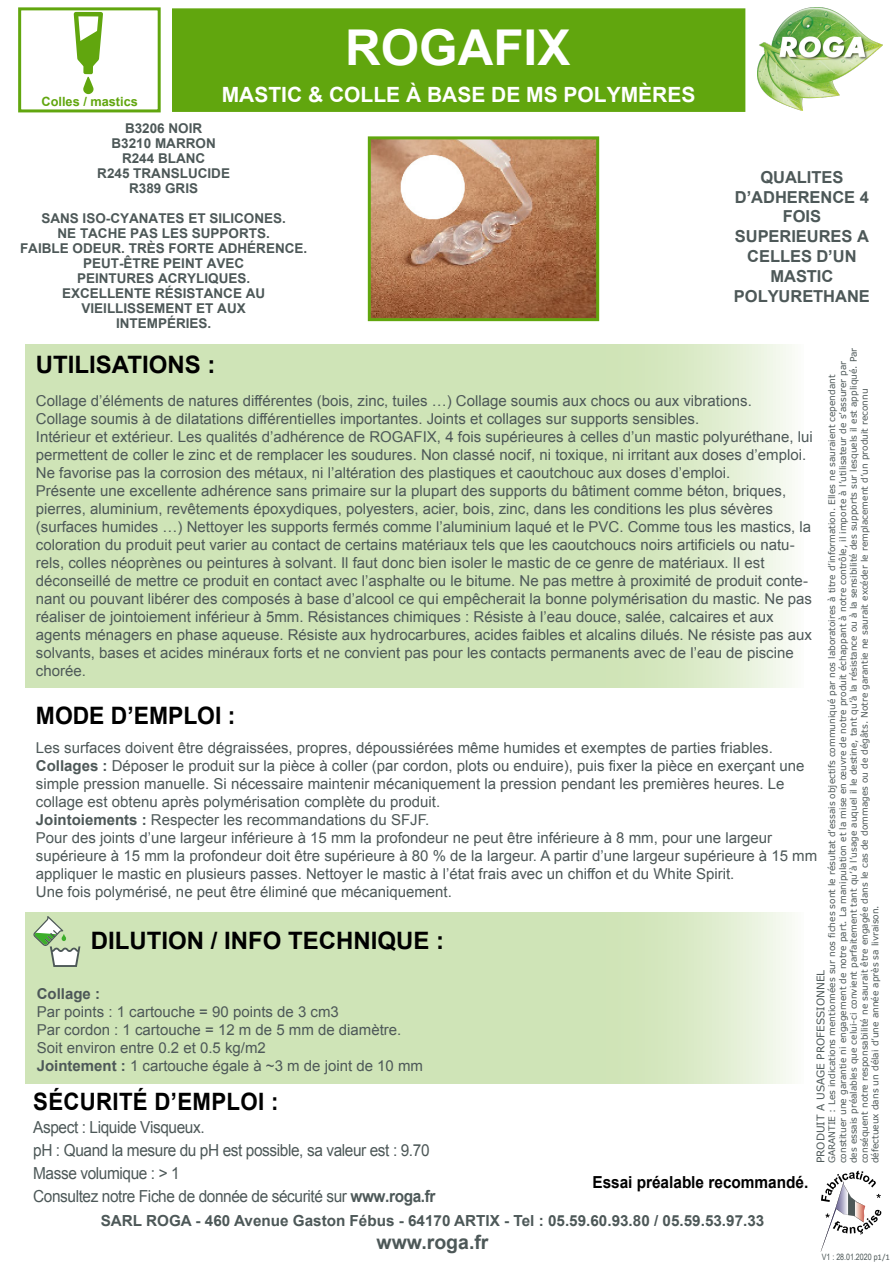
<style>
.page{position:relative;width:893px;height:1263px;background:#fff}
.page>*{position:absolute;margin:0;border:0;box-sizing:border-box;transform-origin:0 0}
.t1{font:700 49.35px "Arial";color:#fff}
.t2{font:700 24px "Arial";color:#000}
.t3{font:700 24px "Arial";color:#000;scale:.93 1}
.t4{font:700 24px "Arial";color:#000;scale:.95 1}
.t5{font:700 21px "Arial";color:#fff}
.t6{font:700 19.5px "Arial";color:#4d5858}
.t7{font:16.5px/22.8px "Arial";letter-spacing:-.025em;color:#4d5858;scale:.93 1}
.t8{font:700 16.5px/19.8px "Arial";letter-spacing:-.005em;color:#4d5858;text-align:center}
.t9{font:700 16.5px "Arial";color:#000;scale:.93 1}
.t10{font:700 15.3px "Arial";color:#4d5858}
.t11{font:15px/18px "Arial";color:#4d5858}
.t12{font:700 15px "Arial";color:#4d5858}
.t13{font:700 13.5px/15px "Arial";color:#4d5858;text-align:center}
.t14{font:700 12.75px "Arial";color:#61a60e}
.t15{font:10.5px "Verdana";color:#4d5858}
.t16{font:9px/10.8px "Verdana";color:#4d5858}
.t17{font:8.7px "Arial Narrow";letter-spacing:-.005em;color:#4d5858}
.s1{font-weight:700}
.s2{font-family:"Calibri"}
</style>
<div class="page">
<div style="left:172px;top:8px;width:573px;height:104px;background:#61a60e;border:2px solid #61a60e"></div>
<svg style="left:821px;top:1171px;width:60px;height:80px"></svg>
<img style="left:758px;top:7px;width:124px;height:104px">
<svg style="left:26px;top:912px;width:766px;height:171px;background:#d2e6bc"></svg>
<svg style="left:26px;top:345px;width:766px;height:343px;background:#d2e6bc"></svg>
<svg style="left:33px;top:916px;width:47px;height:51px"></svg>
<div style="left:18px;top:7px;width:143px;height:105px;border:3px solid #61a60e"></div>
<svg style="left:74px;top:12px;width:29px;height:83px"></svg>
<img style="left:372px;top:140px;width:223px;height:177px">
<div style="left:368px;top:136px;width:231px;height:185px;border:3px solid #61a60e"></div>
<p class="t14" style="left:42px;top:93px;width:98px">Colles / mastics</p>
<h1 class="t1" style="left:345px;top:12px;width:227px">ROGAFIX</h1>
<h3 class="t5" style="left:222px;top:80px;width:475px">MASTIC &amp; COLLE À BASE DE MS POLYMÈRES</h3>
<p class="t13" style="left:97px;top:121px;width:134px">B3206 NOIR<br>B3210 MARRON<br>R244 BLANC<br>R245 TRANSLUCIDE<br>R389 GRIS</p>
<p class="t13" style="left:20px;top:211px;width:289px">SANS ISO-CYANATES ET SILICONES.<br>NE TACHE PAS LES SUPPORTS.<br>FAIBLE ODEUR. TRÈS FORTE ADHÉRENCE.<br>PEUT-ÊTRE PEINT AVEC<br>PEINTURES ACRYLIQUES.<br>EXCELLENTE RÉSISTANCE AU<br>VIEILLISSEMENT ET AUX<br>INTEMPÉRIES.</p>
<p class="t8" style="left:734px;top:167px;width:137px">QUALITES<br>D’ADHERENCE 4<br>FOIS<br>SUPERIEURES A<br>CELLES D’UN<br>MASTIC<br>POLYURETHANE</p>
<p class="t16" style="left:827px;top:1163px;width:817px;rotate:-90deg">GARANTIE : Les indications mentionnées sur nos fiches sont le résultat d’essais objectifs communiqué par nos laboratoires à titre d’information. Elles ne sauraient cependant constituer une garantie ni engagement de notre part. La manipulation et la mise en œuvre de notre produit échappant à notre contrôle, il importe à l’utilisateur de s’assurer par des essais préalables que celui-ci convient parfaitement tant qu’à l’usage auquel il le destine, tant qu’à la résistance ou à la sensibilité des supports sur lesquels il est appliqué. Par conséquent notre responsabilité ne saurait être engagée dans le cas de dommages ou de dégâts. Notre garantie ne saurait excéder le remplacement d’un produit reconnu défectueux dans un délai d’une année après sa livraison.</p>
<h2 class="t2" style="left:36px;top:348px;width:181px">UTILISATIONS :</h2>
<p class="t11" style="left:36px;top:391px;width:779px">Collage d’éléments de natures différentes (bois, zinc, tuiles …) Collage soumis aux chocs ou aux vibrations.<br>Collage soumis à de dilatations différentielles importantes. Joints et collages sur supports sensibles.<br>Intérieur et extérieur. Les qualités d’adhérence de ROGAFIX, 4 fois supérieures à celles d’un mastic polyuréthane, lui permettent de coller le zinc et de remplacer les soudures. Non classé nocif, ni toxique, ni irritant aux doses d’emploi.<br>Ne favorise pas la corrosion des métaux, ni l’altération des plastiques et caoutchouc aux doses d’emploi.<br>Présente une excellente adhérence sans primaire sur la plupart des supports du bâtiment comme béton, briques, pierres, aluminium, revêtements époxydiques, polyesters, acier, bois, zinc, dans les conditions les plus sévères (surfaces humides …) Nettoyer les supports fermés comme l’aluminium laqué et le PVC. Comme tous les mastics, la coloration du produit peut varier au contact de certains matériaux tels que les caoutchoucs noirs artificiels ou natu&shy;rels, colles néoprènes ou peintures à solvant. Il faut donc bien isoler le mastic de ce genre de matériaux. Il est déconseillé de mettre ce produit en contact avec l’asphalte ou le bitume. Ne pas mettre à proximité de produit conte&shy;nant ou pouvant libérer des composés à base d’alcool ce qui empêcherait la bonne polymérisation du mastic. Ne pas réaliser de jointoiement inférieur à 5mm. Résistances chimiques : Résiste à l’eau douce, salée, calcaires et aux agents ménagers en phase aqueuse. Résiste aux hydrocarbures, acides faibles et alcalins dilués. Ne résiste pas aux solvants, bases et acides minéraux forts et ne convient pas pour les contacts permanents avec de l’eau de piscine chorée.</p>
<h2 class="t4" style="left:36px;top:699px;width:212px">MODE D’EMPLOI :</h2>
<p class="t11" style="left:36px;top:738px;width:783px">Les surfaces doivent être dégraissées, propres, dépoussiérées même humides et exemptes de parties friables.<br><span class="s1">Collages :</span> Déposer le produit sur la pièce à coller (par cordon, plots ou enduire), puis fixer la pièce en exerçant une simple pression manuelle. Si nécessaire maintenir mécaniquement la pression pendant les premières heures. Le collage est obtenu après polymérisation complète du produit.<br><span class="s1">Jointoiements :</span> Respecter les recommandations du SFJF.<br>Pour des joints d’une largeur inférieure à 15 mm la profondeur ne peut être inférieure à 8 mm, pour une largeur supérieure à 15 mm la profondeur doit être supérieure à 80 % de la largeur. A partir d’une largeur supérieure à 15 mm appliquer le mastic en plusieurs passes. Nettoyer le mastic à l’état frais avec un chiffon et du White Spirit.<br>Une fois polymérisé, ne peut être éliminé que mécaniquement.</p>
<h2 class="t2" style="left:91px;top:923px;width:355px">DILUTION / INFO TECHNIQUE :</h2>
<p class="t12" style="left:37px;top:983px;width:65px">Collage :</p>
<p class="t11" style="left:37px;top:1003px;width:388px">Par points : 1 cartouche = 90 points de 3 cm3<br>Par cordon : 1 cartouche = 12 m de 5 mm de diamètre.<br>Soit environ entre 0.2 et 0.5 kg/m2<br><span class="s1">Jointement :</span> 1 cartouche égale à ~3 m de joint de 10 mm</p>
<p class="t15" style="left:813px;top:1163px;width:195px;rotate:-90deg">PRODUIT A USAGE PROFESSIONNEL</p>
<h2 class="t3" style="left:33px;top:1085px;width:265px">SÉCURITÉ D’EMPLOI :</h2>
<p class="t7" style="left:33px;top:1116px;width:434px">Aspect : Liquide Visqueux.<br>pH : Quand la mesure du pH est possible, sa valeur est : 9.70<br>Masse volumique : &gt; 1<br>Consultez notre Fiche de donnée de sécurité sur <span class="s1">www.roga.fr</span></p>
<p class="t9" style="left:592px;top:1171px;width:234px">Essai préalable recommandé.</p>
<p class="t10" style="left:101px;top:1210px;width:665px">SARL ROGA - 460 Avenue Gaston Fébus - 64170 ARTIX - Tel : 05.59.60.93.80 / 05.59.53.97.33</p>
<h3 class="t6" style="left:377px;top:1229px;width:113px">www.roga.fr</h3>
<p class="t17" style="left:822px;top:1251px;width:70px">V1 : 28.01.2020 p<span class="s2">1/1</span></p>
</div>
